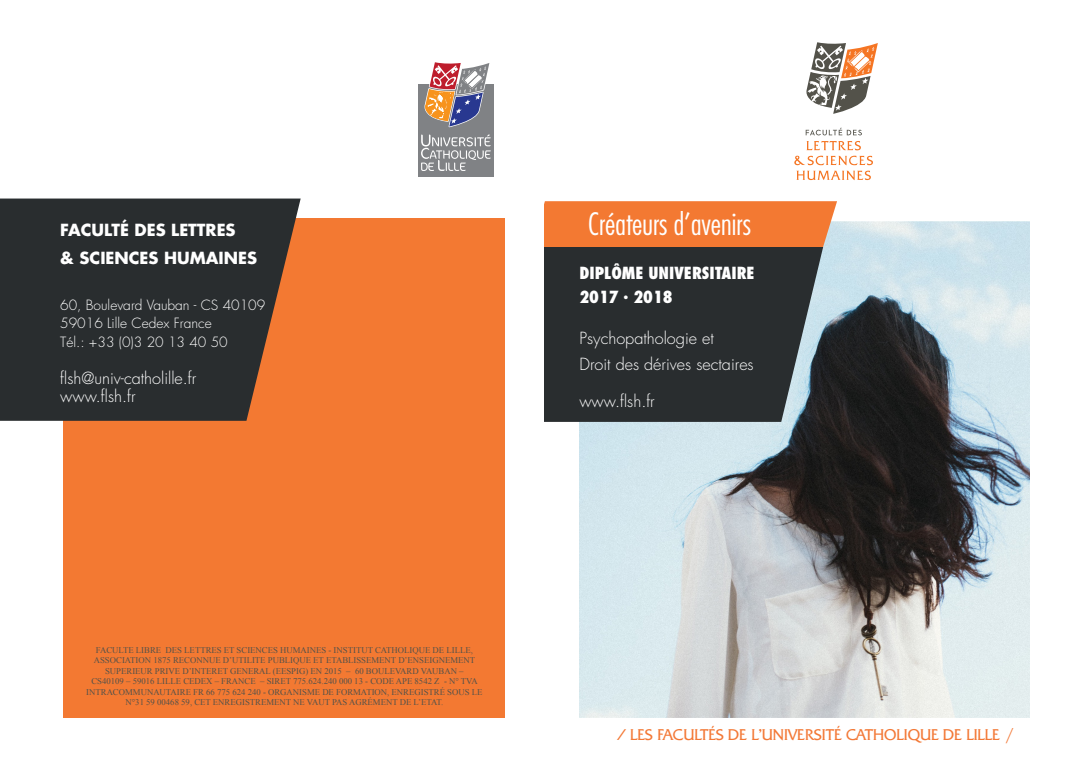
<style>
.page{position:relative;width:1088px;height:780px;background:#fff}
.page>*{position:absolute;margin:0;border:0;box-sizing:border-box;transform-origin:0 0}
.t1{font:300 condensed 30px "Futura";color:#fff}
.Body_Text{font:300 16.25px "Futura";color:#fff}
.Body_Text-2{font:700 16.25px "Futura";color:#fff}
.Futura_light_12{font:800 condensed 16.25px "Futura";color:#fff}
.Futura_light_12-2{font:300 15px "Quadrat Serial";color:#f37937}
.Body_Text-3{font:300 13.75px "Futura";color:#fff}
.t2{font:8.75px/10.5px "Times New Roman";color:#53524a;text-align:center}
.s1{font-family:"Futura";font-stretch:condensed}
</style>
<div class="page">
<img style="left:579px;top:221px;width:450px;height:496px">
<svg style="left:806px;top:128px;width:56px;height:7px"></svg>
<svg style="left:806px;top:141px;width:55px;height:9px"></svg>
<svg style="left:794px;top:156px;width:79px;height:9px"></svg>
<svg style="left:796px;top:171px;width:75px;height:9px"></svg>
<svg style="left:806px;top:42px;width:72px;height:72px"></svg>
<div style="left:544px;top:201px;width:293px;height:47px;background:#f37932"></div>
<svg style="left:544px;top:247px;width:279px;height:175px;background:#303538"></svg>
<div style="left:64px;top:218px;width:441px;height:499px;background:#f37932"></div>
<svg style="left:0;top:198px;width:301px;height:223px;background:#3c3430"></svg>
<div style="left:418px;top:84px;width:76px;height:92px;background:#808285"></div>
<svg style="left:421px;top:134px;width:70px;height:37px"></svg>
<svg style="left:424px;top:62px;width:66px;height:66px"></svg>
<p class="Body_Text-2" style="left:60px;top:219px;width:177px">FACULTÉ DES LETTRES</p>
<p class="Body_Text-2" style="left:60px;top:247px;width:198px">&amp; SCIENCES HUMAINES</p>
<p class="Body_Text-3" style="left:60px;top:296px;width:207px">60, Boulevard Vauban - CS 40109</p>
<p class="Body_Text-3" style="left:60px;top:315px;width:153px">59016 Lille Cedex France</p>
<p class="Body_Text-3" style="left:60px;top:333px;width:169px">Tél.: +33 (0)3 20 13 40 50</p>
<p class="Body_Text" style="left:60px;top:368px;width:138px">flsh@univ-catholille.fr</p>
<p class="Body_Text" style="left:60px;top:386px;width:77px">www.flsh.fr</p>
<p class="t2" style="left:96px;top:644px;width:379px">FACULTE LIBRE DES LETTRES ET SCIENCES HUMAINES - INSTITUT CATHOLIQUE DE LILLE,</p>
<p class="t2" style="left:86px;top:655px;width:398px">ASSOCIATION 1875 RECONNUE D’UTILITE PUBLIQUE ET ETABLISSEMENT D’ENSEIGNEMENT SUPERIEUR PRIVE D’INTERET GENERAL (EESPIG) EN 2015 – 60 BOULEVARD VAUBAN –<br>CS40109 – 59016 LILLE CEDEX – FRANCE – SIRET 775.624.240 000 13 - CODE APE 8542 Z - N° TVA INTRACOMMUNAUTAIRE FR 66 775 624 240 - ORGANISME DE FORMATION, ENREGISTRÉ SOUS LE N°31 59 00468 59, CET ENREGISTREMENT NE VAUT PAS AGRÉMENT DE L’ETAT.</p>
<p class="t1" style="left:588px;top:206px;width:164px">Créateurs d’avenirs</p>
<p class="Futura_light_12" style="left:579px;top:263px;width:177px">DIPLÔME UNIVERSITAIRE</p>
<p class="Futura_light_12" style="left:579px;top:286px;width:95px">2017 . 2018</p>
<p class="Body_Text" style="left:579px;top:328px;width:136px">Psychopathologie et</p>
<p class="Body_Text" style="left:579px;top:354px;width:176px">Droit des dérives sectaires</p>
<p class="Body_Text" style="left:579px;top:391px;width:77px">www.flsh.fr</p>
<p class="Futura_light_12-2" style="left:617px;top:726px;width:397px">/ LES FACULTÉS DE L’UNIVERSITÉ CATHOLIQUE DE LILLE <span class="s1">/</span></p>
</div>
